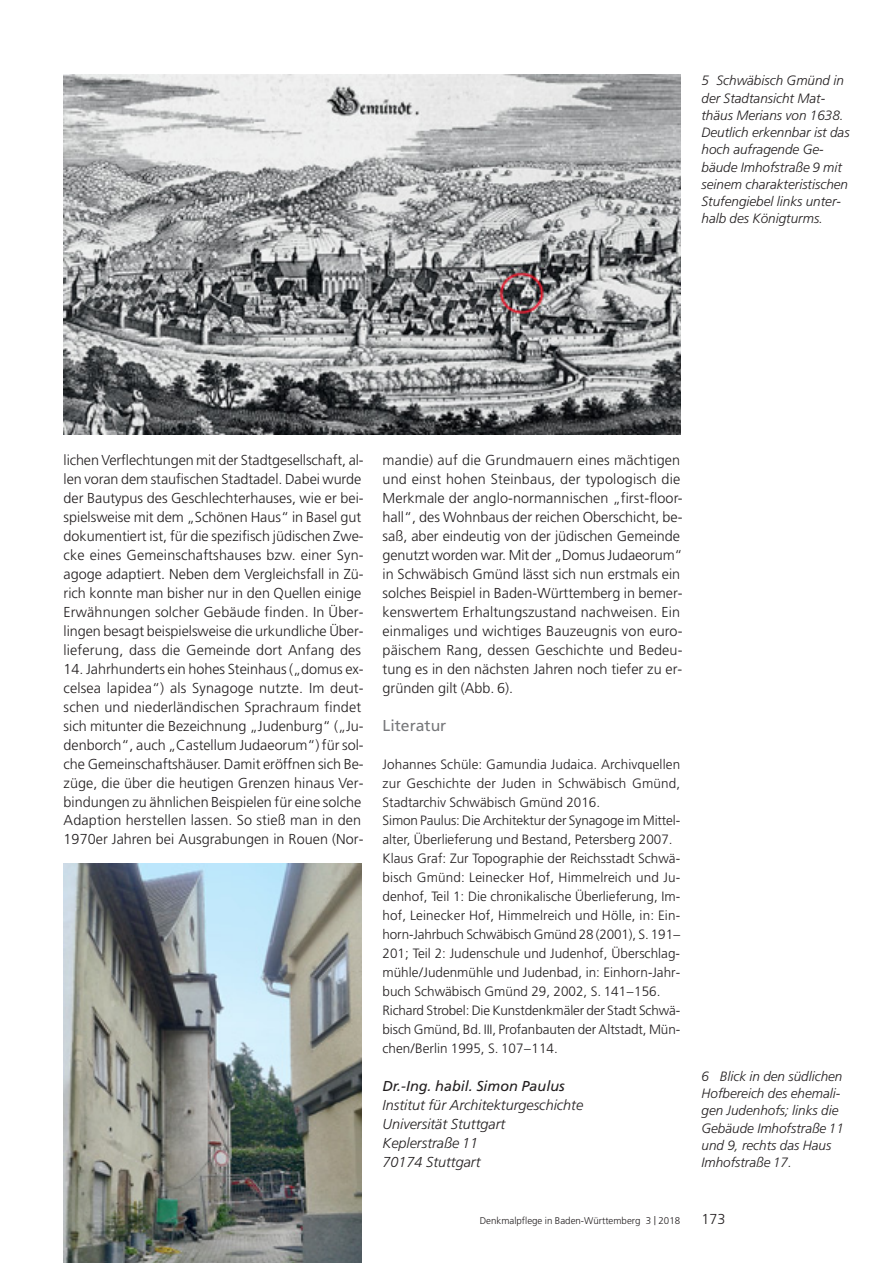
<style>
.page{position:relative;width:893px;height:1263px;background:#fff}
.page>*{position:absolute;margin:0;border:0;box-sizing:border-box;transform-origin:0 0}
.t1{font:15.75px "Frutiger";color:#77787b}
.t2{font:300 14.4px/19px "Frutiger";color:#231f20}
.t3{font:italic 300 14.4px/19px "Frutiger";color:#231f20}
.t4{font:italic 14.4px "Frutiger";color:#231f20}
.t5{font:300 13.5px/19px "Frutiger";color:#231f20}
.t6{font:italic 300 13.5px/17.2px "Frutiger";color:#231f20}
.t7{font:300 9.75px "Frutiger";color:#231f20}
.s1{font-size:12px}
</style>
<div class="page">
<img style="left:64px;top:74px;width:616px;height:360px">
<img style="left:64px;top:863px;width:297px;height:400px">
<p class="t6" style="left:701px;top:73px;width:150px">5 Schwäbisch Gmünd in der Stadtansicht Mat&shy;thäus Merians von 1638.<br>Deutlich erkennbar ist das hoch aufragende Ge&shy;bäude Imhofstraße 9 mit seinem charakteristischen<br>Stufengiebel links unter&shy;halb des Königturms.</p>
<p class="t2" style="left:64px;top:451px;width:302px">lichen Verflechtungen mit der Stadtgesellschaft, al&shy;len voran dem staufischen Stadtadel. Dabei wurde der Bautypus des Geschlechterhauses, wie er bei&shy;spielsweise mit dem „Schönen Haus“ in Basel gut dokumentiert ist, für die spezifisch jüdischen Zwe&shy;cke eines Gemeinschaftshauses bzw. einer Syn&shy;agoge adaptiert. Neben dem Vergleichsfall in Zü&shy;rich konnte man bisher nur in den Quellen einige Erwähnungen solcher Gebäude finden. In Über&shy;lingen besagt beispielsweise die urkundliche Über&shy;lieferung, dass die Gemeinde dort Anfang des</p>
<p class="t2" style="left:64px;top:660px;width:302px">14. Jahrhunderts ein hohes Steinhaus („domus ex&shy;celsea lapidea“) als Synagoge nutzte. Im deut&shy;schen und niederländischen Sprachraum findet sich mitunter die Bezeichnung „Judenburg“ („Ju&shy;denborch“, auch „Castellum Judaeorum“) für sol&shy;che Gemeinschaftshäuser. Damit eröffnen sich Be&shy;züge, die über die heutigen Grenzen hinaus Ver&shy;bindungen zu ähnlichen Beispielen für eine solche Adaption herstellen lassen. So stieß man in den 1970er Jahren bei Ausgrabungen in Rouen (Nor-</p>
<p class="t2" style="left:382px;top:451px;width:302px">mandie) auf die Grundmauern eines mächtigen und einst hohen Steinbaus, der typologisch die Merkmale der anglo-normannischen „first-floor&shy;hall“, des Wohnbaus der reichen Oberschicht, be&shy;saß, aber eindeutig von der jüdischen Gemeinde genutzt worden war. Mit der „Domus Judaeorum“ in Schwäbisch Gmünd lässt sich nun erstmals ein solches Beispiel in Baden-Württemberg in bemer&shy;kenswertem Erhaltungszustand nachweisen. Ein einmaliges und wichtiges Bauzeugnis von euro&shy;päischem Rang, dessen Geschichte und Bedeu&shy;tung es in den nächsten Jahren noch tiefer zu er&shy;gründen gilt (Abb. 6).</p>
<p class="t1" style="left:382px;top:719px;width:65px">Literatur</p>
<p class="t5" style="left:382px;top:755px;width:299px">Johannes Schüle: Gamundia Judaica. Archivquellen zur Geschichte der Juden in Schwäbisch Gmünd, Stadtarchiv Schwäbisch Gmünd 2016.<br>Simon Paulus: Die Architektur der Synagoge im Mittel&shy;alter, Überlieferung und Bestand, Petersberg 2007.<br>Klaus Graf: Zur Topographie der Reichsstadt Schwä&shy;bisch Gmünd: Leinecker Hof, Himmelreich und Ju&shy;denhof, Teil 1: Die chronikalische Überlieferung, Im&shy;hof, Leinecker Hof, Himmelreich und Hölle, in: Ein&shy;horn-Jahrbuch Schwäbisch Gmünd 28 (2001), S. 191– 201; Teil 2: Judenschule und Judenhof, Überschlag&shy;mühle/ Judenmühle und Judenbad, in: Einhorn-Jahr&shy;buch Schwäbisch Gmünd 29, 2002, S. 141– 156.<br>Richard Strobel: Die Kunstdenkmäler der Stadt Schwä&shy;bisch Gmünd, Bd. III, Profanbauten der Altstadt, Mün&shy;chen/ Berlin 1995, S. 107– 114.</p>
<p class="t4" style="left:382px;top:1080px;width:184px">Dr.-Ing. habil. Simon Paulus</p>
<p class="t3" style="left:382px;top:1097px;width:202px">Institut für Architekturgeschichte<br>Universität Stuttgart<br>Keplerstraße 11<br>70174 Stuttgart</p>
<p class="t7" style="left:480px;top:1217px;width:202px">Denkmalpflege in Baden-Württemberg 3 <span class="s1">|</span> 2018</p>
<p class="t6" style="left:701px;top:1069px;width:144px">6 Blick in den südlichen<br>Hofbereich des ehemali&shy;gen Judenhofs; links die<br>Gebäude Imhofstraße 11 und 9, rechts das Haus<br>Imhofstraße 17.</p>
<p class="t2" style="left:701px;top:1211px;width:26px">173</p>
</div>
